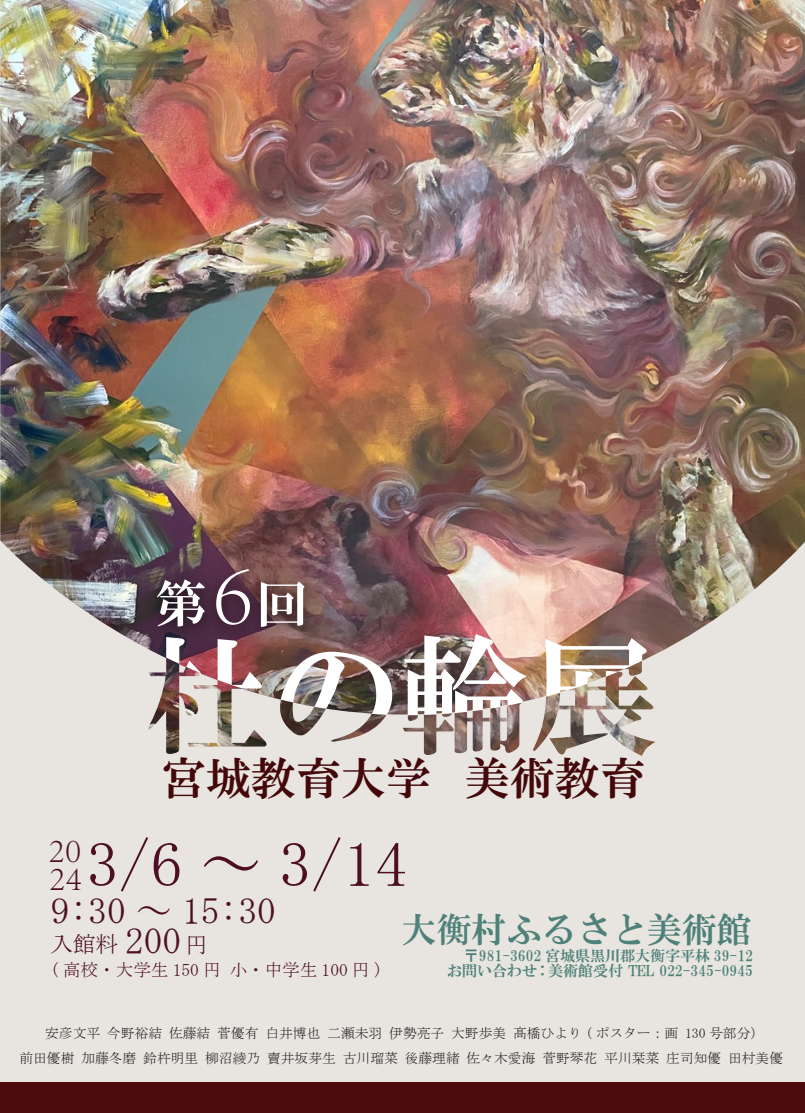
<style>
.page{position:relative;width:805px;height:1113px;background:#fff}
.page>*{position:absolute;margin:0;border:0;box-sizing:border-box;transform-origin:0 0}
.t1{font:129px "HGS Mincho E";color:#fff}
.t2{font:64.12px "MS Mincho";color:#4e0f25}
.t3{font:50.75px "HGS Mincho E";color:#fff}
.t4{font:45px "HGS Mincho E";color:#44080a}
.t5{font:37.5px "MS Mincho";color:#4e0f25}
.t6{font:300 35.12px "Adobe Song Std";color:#4e0f25}
.t7{font:35px "HGS Mincho E";color:#4e8179}
.t8{font:22.5px "MS Mincho";color:#4e0f25}
.t9{font:17.5px "MS Mincho";color:#4e0f25}
.t10{font:15px/15px "HGS Mincho E";color:#4e8179;text-align:right}
.t11{font:13.75px/24px "MS Mincho";color:#231f20;text-align:center}
.s1{font-family:"Adobe Song Std";font-weight:300;font-size:88.88px}
.s2{font-family:"Adobe Song Std";font-weight:300;font-size:35.12px}
.s3{font-size:37.5px}
</style>
<div class="page">
<div style="left:0;top:0;width:804px;height:1113px;background:#e8e5e0"></div>
<img style="left:0;top:0;width:804px;height:657px">
<div style="left:0;top:1082px;width:804px;height:31px;background:#4b0c0d"></div>
<img style="left:148px;top:657px;width:507px;height:99px">
<img style="left:0;top:301px;width:326px;height:368px">
<h3 class="t3" style="left:155px;top:578px;width:154px">第　回<span class="s1">6</span></h3>
<h1 class="t1" style="left:142px;top:629px;width:517px">杜の輪展</h1>
<h3 class="t4" style="left:161px;top:755px;width:485px">宮城教育大学 美術教育</h3>
<h2 class="t2" style="left:50px;top:832px;width:359px"><span class="s2">24</span>3/6 ～ 3/14</h2>
<h3 class="t5" style="left:51px;top:891px;width:226px">9:30 ～ 15:30</h3>
<h3 class="t6" style="left:49px;top:830px;width:34px">20</h3>
<h3 class="t7" style="left:401px;top:911px;width:351px">大衡村ふるさと美術館</h3>
<h3 class="t8" style="left:51px;top:933px;width:159px">入館料 <span class="s3">200</span> 円</h3>
<p class="t9" style="left:50px;top:961px;width:334px">( 高校・大学生 150 円 小・中学生 100 円 )</p>
<p class="t10" style="left:447px;top:948px;width:307px">〒981-3602 宮城県黒川郡大衡字平林 39-12お問い合わせ : 美術館受付 TEL 022-345-0945</p>
<p class="t11" style="left:19px;top:1021px;width:765px">安彦文平 今野裕結 佐藤結 菅優有 白井博也 二瀬未羽 伊勢亮子 大野歩美 髙橋ひより ( ポスター：画 130 号部分）<br>前田優樹 加藤冬磨 鈴杵明里 柳沼綾乃 賣井坂芽生 古川瑠菜 後藤理緒 佐々木愛海 菅野琴花 平川栞菜 庄司知優 田村美優</p>
</div>
